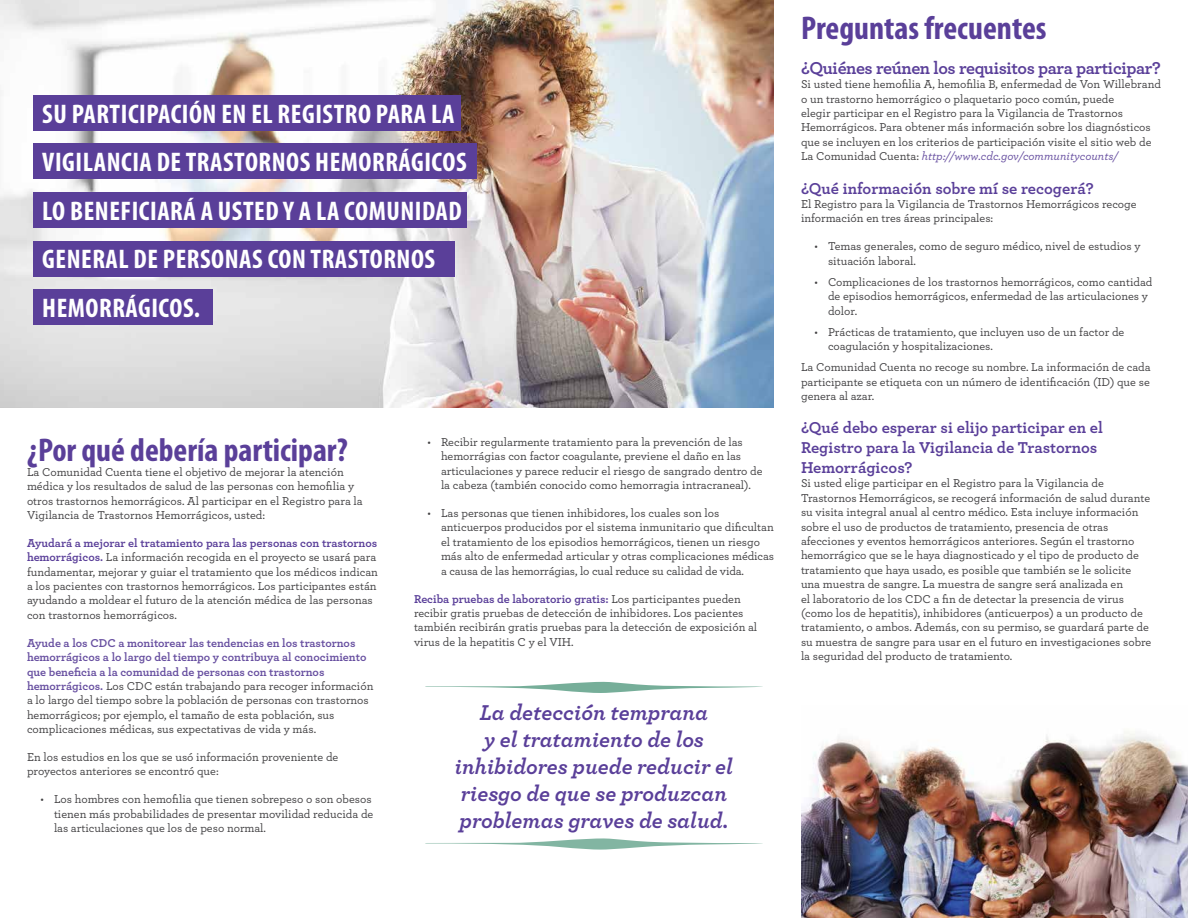
<style>
.page{position:relative;width:1188px;height:918px;background:#fff}
.page>*{position:absolute;margin:0;border:0;box-sizing:border-box;transform-origin:0 0}
.body_copy{font:700 condensed 33px "Myriad Pro";color:#5a3f99}
.t1{font:700 condensed 27px/48.6px "Myriad Pro";letter-spacing:.02em;color:#fff}
.body_copy-2{font:italic 700 22.5px/27px "Archer";color:#5a3f99;text-align:center}
.body_copy-3{font:700 18px "Archer";letter-spacing:-.02em;color:#5a3f99}
.body_copy-4{font:700 16.5px/19.8px "Archer";color:#5a3f99}
.body_copy-5{font:12px/14.4px "Archer";color:#414042}
.s1{font-weight:700;color:#5a3f99}
.s2{font-weight:700;color:#674fa0}
.s3{font-family:"Archer Index"}
.s4{font-style:italic;color:#674fa0}
</style>
<div class="page">
<img style="left:0;top:0;width:774px;height:407px">
<img style="left:801px;top:731px;width:387px;height:187px">
<svg style="left:425px;top:682px;width:338px;height:11px"></svg>
<svg style="left:425px;top:838px;width:338px;height:12px"></svg>
<div style="left:33px;top:95px;width:428px;height:36px;background:#5a3f99"></div>
<div style="left:33px;top:143px;width:444px;height:36px;background:#5a3f99"></div>
<div style="left:33px;top:192px;width:434px;height:36px;background:#5a3f99"></div>
<div style="left:33px;top:241px;width:422px;height:36px;background:#5a3f99"></div>
<div style="left:33px;top:289px;width:180px;height:36px;background:#5a3f99"></div>
<p class="t1" style="left:42px;top:90px;width:426px">SU PARTICIPACIÓN EN EL REGISTRO PARA LA VIGILANCIA DE TRASTORNOS HEMORRÁGICOS LO BENEFICIARÁ A USTED Y A LA COMUNIDAD GENERAL DE PERSONAS CON TRASTORNOS HEMORRÁGICOS.</p>
<p class="body_copy" style="left:27px;top:432px;width:322px">¿Por qué debería participar?</p>
<p class="body_copy-5" style="left:27px;top:464px;width:337px">La Comunidad Cuenta tiene el objetivo de mejorar la atención médica y los resultados de salud de las personas con hemofilia y otros trastornos hemorrágicos. Al participar en el Registro para la Vigilancia de Trastornos Hemorrágicos, usted:</p>
<p class="body_copy-5" style="left:27px;top:536px;width:353px"><span class="s1">Ayudará a mejorar el tratamiento para las personas con trastornos hemorrágicos.</span> La información recogida en el proyecto se usará para fundamentar, mejorar y guiar el tratamiento que los médicos indican a los pacientes con trastornos hemorrágicos. Los participantes están ayudando a moldear el futuro de la atención médica de las personas con trastornos hemorrágicos.</p>
<p class="body_copy-5" style="left:27px;top:635px;width:348px"><span class="s2">Ayude a los CDC a monitorear las tendencias en los trastornos hemorrágicos a lo largo del tiempo y contribuya al conocimiento que beneficia a la comunidad de personas con trastornos hemorrágicos.</span> Los CDC están trabajando para recoger información a lo largo del tiempo sobre la población de personas con trastornos hemorrágicos; por ejemplo, el tamaño de esta población, sus complicaciones médicas, sus expectativas de vida y más.</p>
<p class="body_copy-5" style="left:27px;top:750px;width:313px">En los estudios en los que se usó información proveniente de proyectos anteriores se encontró que:</p>
<p class="body_copy-5" style="left:54px;top:792px;width:321px;text-indent:-14px"><span class="s3">•</span> Los hombres con hemofilia que tienen sobrepeso o son obesos tienen más probabilidades de presentar movilidad reducida de las articulaciones que los de peso normal.</p>
<p class="body_copy-5" style="left:441px;top:435px;width:323px;text-indent:-14px"><span class="s3">•</span> Recibir regularmente tratamiento para la prevención de las hemorrágias con factor coagulante, previene el daño en las articulaciones y parece reducir el riesgo de sangrado dentro de la cabeza (también conocido como hemorragia intracraneal).</p>
<p class="body_copy-5" style="left:441px;top:506px;width:334px;text-indent:-14px"><span class="s3">•</span> Las personas que tienen inhibidores, los cuales son los anticuerpos producidos por el sistema inmunitario que dificultan el tratamiento de los episodios hemorrágicos, tienen un riesgo más alto de enfermedad articular y otras complicaciones médicas a causa de las hemorrágias, lo cual reduce su calidad de vida.</p>
<p class="body_copy-5" style="left:414px;top:591px;width:345px"><span class="s1">Reciba pruebas de laboratorio gratis:</span> Los participantes pueden recibir gratis pruebas de detección de inhibidores. Los pacientes también recibirán gratis pruebas para la detección de exposición al virus de la hepatitis C y el VIH.</p>
<p class="body_copy-2" style="left:455px;top:698px;width:280px">La detección temprana<br>y el tratamiento de los inhibidores puede reducir el riesgo de que se produzcan problemas graves de salud.</p>
<p class="body_copy" style="left:801px;top:10px;width:247px">Preguntas frecuentes</p>
<p class="body_copy-3" style="left:801px;top:57px;width:361px">¿Quiénes reúnen los requisitos para participar?</p>
<p class="body_copy-5" style="left:801px;top:77px;width:361px">Si usted tiene hemofilia A, hemofilia B, enfermedad de Von Willebrand o un trastorno hemorrágico o plaquetario poco común, puede<br>elegir participar en el Registro para la Vigilancia de Trastornos Hemorrágicos. Para obtener más información sobre los diagnósticos que se incluyen en los criterios de participación visite el sitio web de La Comunidad Cuenta: <span class="s4">http://www.cdc.gov/communitycounts/</span></p>
<p class="body_copy-4" style="left:801px;top:178px;width:294px">¿Qué información sobre mí se recogerá?</p>
<p class="body_copy-5" style="left:801px;top:197px;width:337px">El Registro para la Vigilancia de Trastornos Hemorrágicos recoge información en tres áreas principales:</p>
<p class="body_copy-5" style="left:828px;top:239px;width:314px;text-indent:-14px"><span class="s3">•</span> Temas generales, como de seguro médico, nivel de estudios y situación laboral.</p>
<p class="body_copy-5" style="left:828px;top:275px;width:326px;text-indent:-14px"><span class="s3">•</span> Complicaciones de los trastornos hemorrágicos, como cantidad de episodios hemorrágicos, enfermedad de las articulaciones y dolor.</p>
<p class="body_copy-5" style="left:828px;top:324px;width:298px;text-indent:-14px"><span class="s3">•</span> Prácticas de tratamiento, que incluyen uso de un factor de coagulación y hospitalizaciones.</p>
<p class="body_copy-5" style="left:801px;top:360px;width:351px;text-align:justify">La Comunidad Cuenta no recoge su nombre. La información de cada participante se etiqueta con un número de identificación (ID) que se genera al azar.</p>
<p class="body_copy-4" style="left:801px;top:418px;width:303px">¿Qué debo esperar si elijo participar en el<br>Registro para la Vigilancia de Trastornos<br>Hemorrágicos?</p>
<p class="body_copy-5" style="left:801px;top:476px;width:352px">Si usted elige participar en el Registro para la Vigilancia de Trastornos Hemorrágicos, se recogerá información de salud durante su visita integral anual al centro médico. Esta incluye información sobre el uso de productos de tratamiento, presencia de otras afecciones y eventos hemorrágicos anteriores. Según el trastorno hemorrágico que se le haya diagnosticado y el tipo de producto de tratamiento que haya usado, es posible que también se le solicite una muestra de sangre. La muestra de sangre será analizada en<br>el laboratorio de los CDC a fin de detectar la presencia de virus (como los de hepatitis), inhibidores (anticuerpos) a un producto de tratamiento, o ambos. Además, con su permiso, se guardará parte de su muestra de sangre para usar en el futuro en investigaciones sobre la seguridad del producto de tratamiento.</p>
</div>
